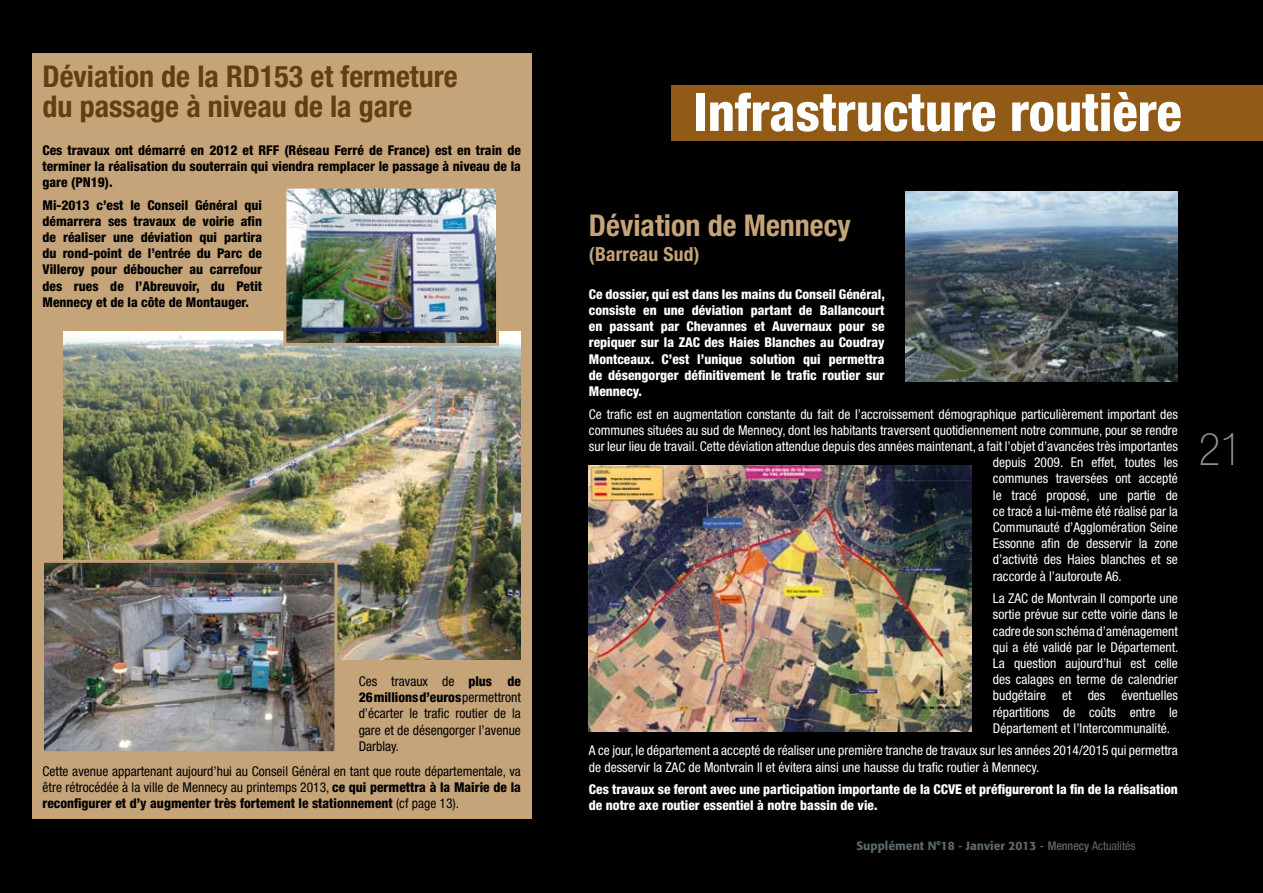
<style>
.page{position:relative;width:1263px;height:893px;background:#000}
.page>*{position:absolute;margin:0;border:0;box-sizing:border-box;transform-origin:0 0}
.t1{font:800 condensed 52.5px "Helvetica Neue";color:#fff}
.t2{font:100 condensed 45px "Helvetica Neue";color:#89959c}
.t3{font:700 condensed 30px/30px "Helvetica Neue";color:#643e10}
.t4{font:700 condensed 30px "Helvetica Neue";color:#c5a479}
.t5{font:700 condensed 19.5px "Helvetica Neue";letter-spacing:.015em;color:#c5a479}
.t6{font:condensed 13.5px/16.2px "Helvetica Neue";color:#fff;text-align:justify}
.t7{font:800 condensed 13.5px/16.2px "Helvetica Neue";color:#fff;text-align:justify}
.t8{font:800 condensed 13.5px/16.2px "Helvetica Neue";color:#000;text-align:justify}
.t9{font:condensed 13.5px/16.2px "Helvetica Neue";color:#000;text-align:justify}
.t10{font:500 12px "Formata";color:#5c6970}
.s1{font-weight:800}
.s2{font-family:"Helvetica Neue";font-stretch:condensed}
.s3{font-family:"Helvetica Neue";font-weight:400;font-stretch:condensed}
</style>
<div class="page">
<div style="left:32px;top:53px;width:499px;height:766px;background:#c5a479"></div>
<div style="left:672px;top:85px;width:591px;height:55px;background:#915a16"></div>
<img style="left:64px;top:332px;width:457px;height:327px">
<img style="left:906px;top:191px;width:272px;height:190px">
<img style="left:589px;top:465px;width:383px;height:267px">
<img style="left:287px;top:190px;width:208px;height:152px">
<div style="left:283px;top:186px;width:216px;height:160px;border:3px solid #c5a479"></div>
<img style="left:45px;top:564px;width:288px;height:186px">
<div style="left:41px;top:560px;width:296px;height:194px;border:3px solid #c5a479"></div>
<h3 class="t3" style="left:43px;top:61px;width:417px">Déviation de la RD153 et fermeture du passage à niveau de la gare</h3>
<p class="t8" style="left:43px;top:141px;width:480px">Ces travaux ont démarré en 2012 et RFF (Réseau Ferré de France) est en train de terminer la réalisation du souterrain qui viendra remplacer le passage à niveau de la gare (PN19).</p>
<p class="t8" style="left:43px;top:196px;width:221px">Mi-2013 c’est le Conseil Général qui démarrera ses travaux de voirie afin de réaliser une déviation qui partira du rond-point de l’entrée du Parc de Villeroy pour déboucher au carrefour des rues de l’Abreuvoir, du Petit Mennecy et de la côte de Montauger.</p>
<p class="t9" style="left:359px;top:673px;width:164px">Ces travaux de <span class="s1">plus de 26millionsd’euros</span> permettront d’écarter le trafic routier de la gare et de désengorger l’avenue Darblay.</p>
<p class="t9" style="left:43px;top:763px;width:480px">Cette avenue appartenant aujourd’hui au Conseil Général en tant que route départementale, va être rétrocédée à la ville de Mennecy au printemps 2013, <span class="s1">ce qui permettra à la Mairie de la reconfigurer et d’y augmenter très fortement le stationnement</span> (cf page 13).</p>
<h1 class="t1" style="left:693px;top:80px;width:490px">Infrastructure routière</h1>
<h3 class="t4" style="left:589px;top:207px;width:263px">Déviation de Mennecy</h3>
<h3 class="t5" style="left:589px;top:243px;width:112px">(Barreau Sud)</h3>
<p class="t7" style="left:589px;top:286px;width:297px">Ce dossier, qui est dans les mains du Conseil Général, consiste en une déviation partant de Ballancourt en passant par Chevannes et Auvernaux pour se repiquer sur la ZAC des Haies Blanches au Coudray Montceaux. C’est l’unique solution qui permettra de désengorger définitivement le trafic routier sur Mennecy.</p>
<p class="t6" style="left:589px;top:406px;width:590px">Ce trafic est en augmentation constante du fait de l’accroissement démographique particulièrement important des</p>
<p class="t6" style="left:589px;top:422px;width:590px">communes situées au sud de Mennecy, dont les habitants traversent quotidiennement notre commune, pour se rendre</p>
<p class="t6" style="left:589px;top:438px;width:590px">sur leur lieu de travail. Cette déviation attendue depuis des années maintenant, a fait l’objet d’avancées très importantes</p>
<p class="t6" style="left:993px;top:454px;width:186px">depuis 2009. En effet, toutes les</p>
<p class="t6" style="left:993px;top:470px;width:186px">communes traversées ont accepté</p>
<p class="t6" style="left:993px;top:487px;width:186px">le tracé proposé, une partie de</p>
<p class="t6" style="left:993px;top:503px;width:186px">ce tracé a lui-même été réalisé par la</p>
<p class="t6" style="left:993px;top:519px;width:186px">Communauté d’Agglomération Seine</p>
<p class="t6" style="left:993px;top:535px;width:186px">Essonne afin de desservir la zone</p>
<p class="t6" style="left:993px;top:551px;width:186px">d’activité des Haies blanches et se</p>
<p class="t6" style="left:993px;top:568px;width:130px">raccorde à l’autoroute A6.</p>
<p class="t6" style="left:993px;top:590px;width:187px">La ZAC de Montvrain II comporte une sortie prévue sur cette voirie dans le cadre de son schéma d’aménagement qui a été validé par le Département.<br>La question aujourd’hui est celle des calages en terme de calendrier budgétaire et des éventuelles répartitions de coûts entre le Département et l’Intercommunalité.</p>
<p class="t6" style="left:589px;top:742px;width:590px">A ce jour, le département a accepté de réaliser une première tranche de travaux sur les années 2014/2015 qui permettra de desservir la ZAC de Montvrain II et évitera ainsi une hausse du trafic routier à Mennecy.</p>
<p class="t7" style="left:589px;top:781px;width:590px">Ces travaux se feront avec une participation importante de la CCVE et préfigureront la fin de la réalisation de notre axe routier essentiel à notre bassin de vie.</p>
<p class="t10" style="left:856px;top:839px;width:280px">Supplément N°18 <span class="s2">-</span> Janvier 2013 <span class="s2">- Mennecy</span> <span class="s3">Actualités</span></p>
<h2 class="t2" style="left:1199px;top:424px;width:45px">21</h2>
</div>
